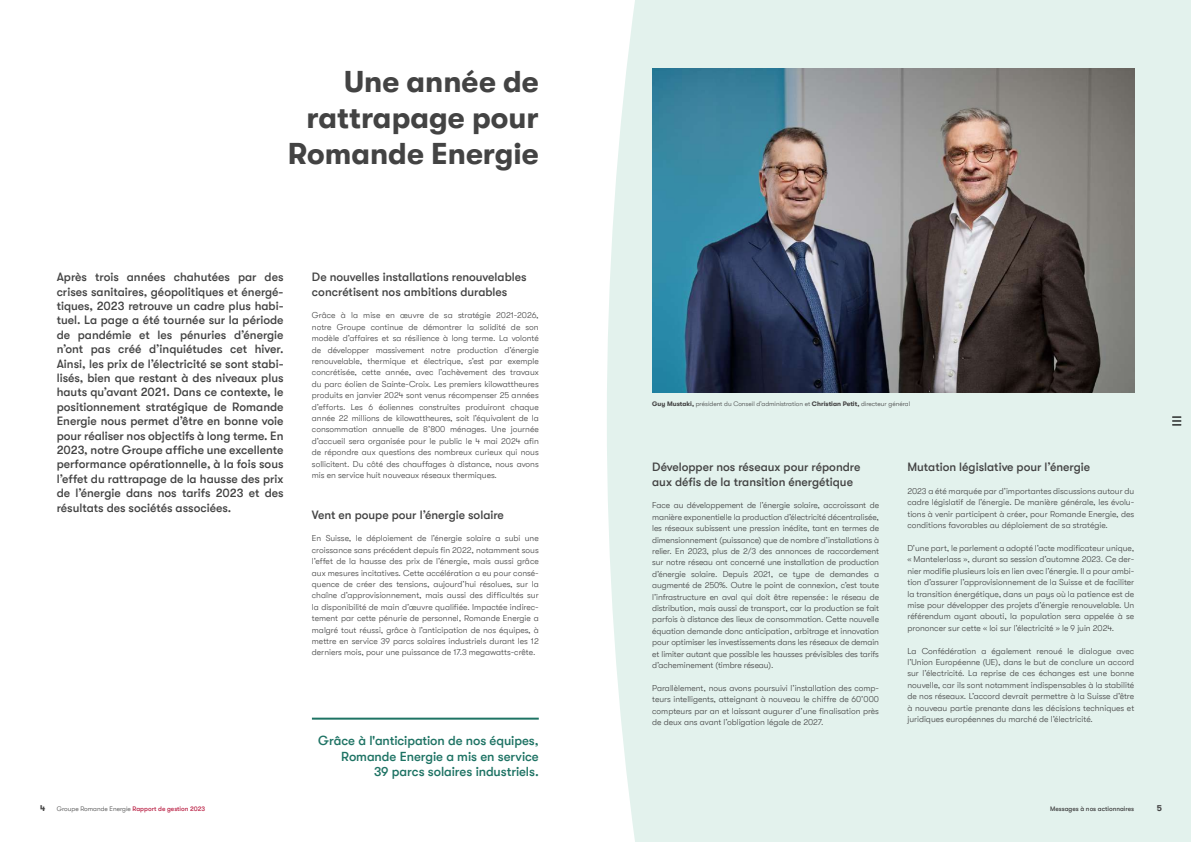
<style>
.page{position:relative;width:1191px;height:842px;background:#fff}
.page>*{position:absolute;margin:0;border:0;box-sizing:border-box;transform-origin:0 0}
.t1{font:700 30px/36px "GT Walsheim";color:#434343;text-align:right}
.t2{font:500 13px/15.6px "GT Walsheim";letter-spacing:-.005em;color:#1e7364;text-align:right}
.t3{font:500 12px/14.4px "GT Walsheim";color:#434343}
.t4{font:300 8.5px/11.4px "GT Walsheim";color:#434343;text-align:justify}
.t5{font:700 8.5px "GT Walsheim";color:#434343}
.t6{font:300 6.5px "GT Walsheim";color:#434343}
.t7{font:500 6.5px "GT Walsheim";color:#434343}
.s1{font-weight:700}
.s2{font-weight:500;color:#bc274a}
</style>
<div class="page">
<div style="left:607px;top:0;width:584px;height:842px;background:#e3f2ed"></div>
<img style="left:652px;top:68px;width:482px;height:324px">
<hr style="left:312px;top:718px;width:227px;height:2px;background:#1e7364">
<svg style="left:1172px;top:416px;width:9px;height:10px"></svg>
<h1 class="t1" style="left:288px;top:64px;width:252px">Une année de rattrapage pour<br>Romande Energie</h1>
<p class="t3" style="left:57px;top:270px;width:228px;text-align:justify">Après trois années chahutées par des crises sanitaires, géopolitiques et énergé&shy;tiques, 2023 retrouve un cadre plus habi&shy;tuel. La page a été tournée sur la période de pandémie et les pénuries d’énergie n’ont pas créé d’inquiétudes cet hiver.<br>Ainsi, les prix de l’électricité se sont stabi&shy;lisés, bien que restant à des niveaux plus hauts qu’avant 2021. Dans ce contexte, le positionnement stratégique de Romande Energie nous permet d’être en bonne voie pour réaliser nos objectifs à long terme. En 2023, notre Groupe affiche une excellente performance opérationnelle, à la fois sous l’effet du rattrapage de la hausse des prix de l’énergie dans nos tarifs 2023 et des résultats des sociétés associées.</p>
<h3 class="t3" style="left:312px;top:270px;width:216px">De nouvelles installations renouvelables concrétisent nos ambitions durables</h3>
<p class="t4" style="left:312px;top:310px;width:228px">Grâce à la mise en œuvre de sa stratégie 2021-2026, notre Groupe continue de démontrer la solidité de son modèle d’affaires et sa résilience à long terme. La volonté de développer massivement notre production d’énergie renouvelable, thermique et électrique, s’est par exemple concrétisée, cette année, avec l’achèvement des travaux du parc éolien de Sainte-Croix. Les premiers kilowattheures produits en janvier 2024 sont venus récompenser 25 années d’efforts. Les 6 éoliennes construites produiront chaque année 22 millions de kilowattheures, soit l’équivalent de la consommation annuelle de 8’800 ménages. Une journée d’accueil sera organisée pour le public le 4 mai 2024 afin de répondre aux questions des nombreux curieux qui nous sollicitent. Du côté des chauffages à distance, nous avons mis en service huit nouveaux réseaux thermiques.</p>
<h3 class="t3" style="left:312px;top:507px;width:193px">Vent en poupe pour l’énergie solaire</h3>
<p class="t4" style="left:312px;top:533px;width:228px">En Suisse, le déploiement de l’énergie solaire a subi une croissance sans précédent depuis fin 2022, notamment sous l’effet de la hausse des prix de l’énergie, mais aussi grâce aux mesures incitatives. Cette accélération a eu pour consé&shy;quence de créer des tensions, aujourd’hui résolues, sur la chaîne d’approvisionnement, mais aussi des difficultés sur la disponibilité de main d’œuvre qualifiée. Impactée indirec&shy;tement par cette pénurie de personnel, Romande Energie a malgré tout réussi, grâce à l’anticipation de nos équipes, à mettre en service 39 parcs solaires industriels durant les 12 derniers mois, pour une puissance de 17.3 megawatts-crête.</p>
<h2 class="t2" style="left:318px;top:733px;width:222px">Grâce à l'anticipation de nos équipes,<br>Romande Energie a mis en service<br>39 parcs solaires industriels.</h2>
<p class="t6" style="left:652px;top:400px;width:259px"><span class="s1">Guy Mustaki,</span> président du Conseil d’administration et <span class="s1">Christian Petit,</span> directeur général</p>
<h3 class="t3" style="left:652px;top:460px;width:210px">Développer nos réseaux pour répondre aux défis de la transition énergétique</h3>
<p class="t4" style="left:652px;top:500px;width:228px">Face au développement de l’énergie solaire, accroissant de manière exponentielle la production d’électricité décentralisée, les réseaux subissent une pression inédite, tant en termes de dimensionnement (puissance) que de nombre d’installations à relier. En 2023, plus de 2/3 des annonces de raccordement sur notre réseau ont concerné une installation de production d’énergie solaire. Depuis 2021, ce type de demandes a augmenté de 250%. Outre le point de connexion, c’est toute l’infrastructure en aval qui doit être repensée : le réseau de distribution, mais aussi de transport, car la production se fait parfois à distance des lieux de consommation. Cette nouvelle équation demande donc anticipation, arbitrage et innovation pour optimiser les investissements dans les réseaux de demain et limiter autant que possible les hausses prévisibles des tarifs d’acheminement (timbre réseau).</p>
<p class="t4" style="left:652px;top:682px;width:228px">Parallèlement, nous avons poursuivi l’installation des comp&shy;teurs intelligents, atteignant à nouveau le chiffre de 60’000 compteurs par an et laissant augurer d’une finalisation près de deux ans avant l’obligation légale de 2027.</p>
<h3 class="t3" style="left:907px;top:460px;width:184px">Mutation législative pour l’énergie</h3>
<p class="t4" style="left:907px;top:485px;width:228px">2023 a été marquée par d’importantes discussions autour du cadre législatif de l’énergie. De manière générale, les évolu&shy;tions à venir participent à créer, pour Romande Energie, des conditions favorables au déploiement de sa stratégie.</p>
<p class="t4" style="left:907px;top:542px;width:228px">D’une part, le parlement a adopté l’acte modificateur unique, « Mantelerlass », durant sa session d’automne 2023. Ce der&shy;nier modifie plusieurs lois en lien avec l’énergie. Il a pour ambi&shy;tion d’assurer l’approvisionnement de la Suisse et de faciliter la transition énergétique, dans un pays où la patience est de mise pour développer des projets d’énergie renouvelable. Un référendum ayant abouti, la population sera appelée à se prononcer sur cette « loi sur l’électricité » le 9 juin 2024.</p>
<p class="t4" style="left:907px;top:645px;width:228px">La Confédération a également renoué le dialogue avec l’Union Européenne (UE), dans le but de conclure un accord sur l’électricité. La reprise de ces échanges est une bonne nouvelle, car ils sont notamment indispensables à la stabilité de nos réseaux. L’accord devrait permettre à la Suisse d’être à nouveau partie prenante dans les décisions techniques et juridiques européennes du marché de l’électricité.</p>
<p class="t5" style="left:40px;top:803px;width:7px">4</p>
<p class="t6" style="left:57px;top:805px;width:150px">Groupe Romande Energie <span class="s2">Rapport de gestion 2023</span></p>
<p class="t7" style="left:1050px;top:805px;width:86px">Messages à nos actionnaires</p>
<p class="t5" style="left:1157px;top:803px;width:7px">5</p>
</div>
